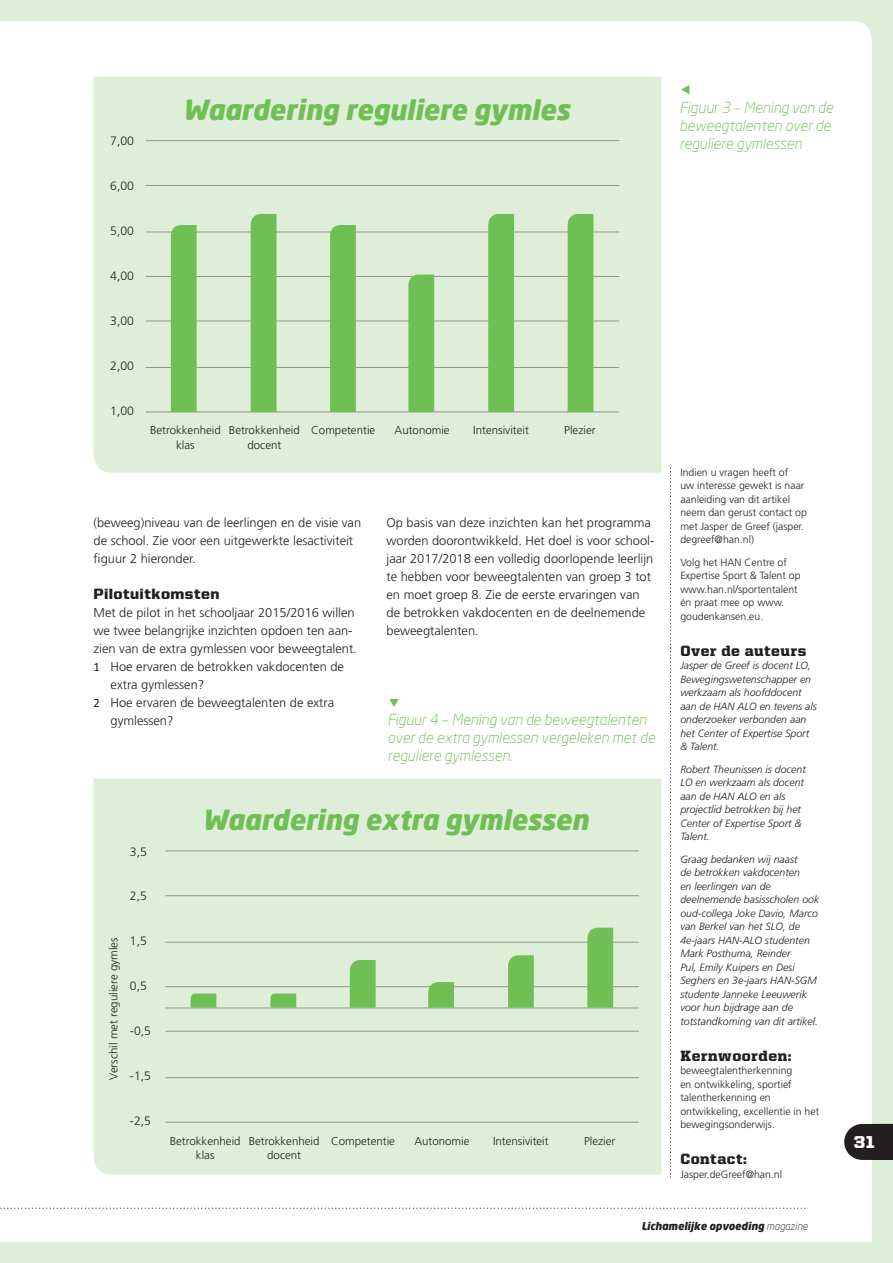
<style>
.page{position:relative;width:893px;height:1263px;background:#dfeed8}
.page>*{position:absolute;margin:0;border:0;box-sizing:border-box;transform-origin:0 0}
.t1{font:italic 900 27.15px "Neo Sans";color:#6fbf54}
.t2{font:900 17.25px "United Sans Reg";color:#fff}
.t3{font:italic 300 15px/18px "Neo Sans";color:#6fbf54}
.t4{font:900 15px "United Serif Reg";letter-spacing:.04em;color:#231f20}
.t5{font:900 15px "United Sans Reg";letter-spacing:.025em;color:#231f20}
.t6{font:300 12.75px/18px "Frutiger LT Std";color:#231f20}
.t7{font:300 12.15px "Frutiger LT Std";color:#231f20}
.t8{font:300 11.4px/14.2px "Frutiger LT Std";color:#231f20;text-align:center}
.t9{font:italic 300 10.5px/13.5px "Frutiger LT Std";color:#231f20}
.t10{font:300 10.5px/13.5px "Frutiger LT Std";color:#231f20}
.t11{font:italic 900 10.5px "Neo Sans";color:#231f20}
.s1{font-family:"Calibri";font-weight:400}
.s2{font-weight:300}
</style>
<div class="page">
<div style="left:0;top:21px;width:872px;height:1221px;background:#fff"></div>
<svg style="left:94px;top:77px;width:567px;height:396px"></svg>
<svg style="left:94px;top:779px;width:567px;height:396px"></svg>
<svg style="left:670px;top:468px;width:1px;height:710px"></svg>
<hr style="left:146px;top:140px;width:473px;height:1px;background:#939598">
<hr style="left:146px;top:185px;width:473px;height:1px;background:#939598">
<hr style="left:146px;top:232px;width:473px;height:1px;background:#939598">
<hr style="left:146px;top:276px;width:473px;height:1px;background:#939598">
<hr style="left:146px;top:321px;width:473px;height:1px;background:#939598">
<hr style="left:146px;top:367px;width:473px;height:1px;background:#939598">
<hr style="left:146px;top:412px;width:473px;height:1px;background:#939598">
<div style="left:171px;top:225px;width:26px;height:187px;background:#6fbf54"></div>
<div style="left:251px;top:214px;width:25px;height:198px;background:#6fbf54"></div>
<svg style="left:330px;top:225px;width:26px;height:187px;background:#70bf55"></svg>
<div style="left:408px;top:275px;width:26px;height:137px;background:#6fbf54"></div>
<div style="left:488px;top:214px;width:26px;height:198px;background:#6fbf54"></div>
<div style="left:568px;top:214px;width:25px;height:198px;background:#6fbf54"></div>
<hr style="left:165px;top:850px;width:474px;height:1px;background:#939598">
<hr style="left:165px;top:895px;width:474px;height:1px;background:#939598">
<hr style="left:165px;top:942px;width:474px;height:1px;background:#939598">
<hr style="left:165px;top:986px;width:474px;height:1px;background:#939598">
<hr style="left:165px;top:1007px;width:474px;height:1px;background:#939598">
<hr style="left:165px;top:1031px;width:474px;height:1px;background:#939598">
<hr style="left:165px;top:1077px;width:474px;height:1px;background:#939598">
<hr style="left:165px;top:1122px;width:474px;height:1px;background:#939598">
<svg style="left:191px;top:993px;width:25px;height:14px"></svg>
<svg style="left:270px;top:993px;width:26px;height:14px"></svg>
<svg style="left:350px;top:960px;width:26px;height:47px"></svg>
<svg style="left:428px;top:982px;width:26px;height:25px"></svg>
<svg style="left:508px;top:955px;width:26px;height:52px"></svg>
<div style="left:587px;top:928px;width:26px;height:79px;background:#6fbf54"></div>
<svg style="left:844px;top:1124px;width:49px;height:36px;background:#353132"></svg>
<svg style="left:0;top:1207px;width:808px;height:2px;background:#e0e0e0"></svg>
<svg style="left:389px;top:698px;width:10px;height:9px"></svg>
<svg style="left:681px;top:84px;width:9px;height:10px"></svg>
<p class="t7" style="left:110px;top:134px;width:25px">7,00</p>
<p class="t7" style="left:110px;top:179px;width:25px">6,00</p>
<p class="t7" style="left:110px;top:224px;width:25px">5,00</p>
<p class="t7" style="left:110px;top:269px;width:25px">4,00</p>
<p class="t7" style="left:110px;top:314px;width:25px">3,00</p>
<p class="t7" style="left:110px;top:359px;width:25px">2,00</p>
<p class="t7" style="left:110px;top:404px;width:25px">1,00</p>
<h1 class="t1" style="left:183px;top:92px;width:388px">Waardering reguliere gymles</h1>
<p class="t8" style="left:150px;top:423px;width:72px">Betrokkenheid klas</p>
<p class="t8" style="left:229px;top:424px;width:72px">Betrokkenheid docent</p>
<p class="t8" style="left:311px;top:424px;width:66px">Competentie</p>
<p class="t8" style="left:395px;top:424px;width:57px">Autonomie</p>
<p class="t8" style="left:473px;top:424px;width:57px">Intensiviteit</p>
<p class="t8" style="left:564px;top:424px;width:33px">Plezier</p>
<p class="t3" style="left:679px;top:98px;width:155px">Figuur 3 – Mening van de beweegtalenten over de reguliere gymlessen</p>
<p class="t10" style="left:680px;top:466px;width:128px">Indien u vragen heeft of<br>uw interesse gewekt is naar aanleiding van dit artikel neem dan gerust contact op met Jasper de Greef (jasper. degreef@han.nl)</p>
<p class="t10" style="left:680px;top:556px;width:122px">Volg het HAN Centre of<br>Expertise Sport &amp; Talent op www.han.nl/sportentalent én praat mee op www. goudenkansen.eu.</p>
<p class="t4" style="left:680px;top:642px;width:128px">Over de auteurs</p>
<p class="t9" style="left:680px;top:659px;width:138px">Jasper de Greef is docent LO,<br>Bewegingswetenschapper en werkzaam als hoofddocent aan de HAN ALO en tevens als onderzoeker verbonden aan het Center of Expertise Sport &amp; Talent.</p>
<p class="t9" style="left:680px;top:763px;width:127px">Robert Theunissen is docent<br>LO en werkzaam als docent aan de HAN ALO en als projectlid betrokken bij het<br>Center of Expertise Sport &amp;<br>Talent.</p>
<p class="t9" style="left:680px;top:853px;width:140px">Graag bedanken wij naast<br>de betrokken vakdocenten<br>en leerlingen van de deelnemende basisscholen ook oud-collega Joke Davio, Marco van Berkel van het SLO, de<br>4e-jaars HAN-ALO studenten<br>Mark Posthuma, Reinder<br>Pul, Emily Kuipers en Desi<br>Seghers en 3e-jaars HAN-SGM studente Janneke Leeuwerik voor hun bijdrage aan de totstandkoming van dit artikel.</p>
<p class="t4" style="left:680px;top:1047px;width:113px">Kernwoorden:</p>
<p class="t10" style="left:680px;top:1064px;width:140px">beweegtalentherkenning<br>en ontwikkeling, sportief talentherkenning en ontwikkeling, excellentie in het bewegingsonderwijs.</p>
<p class="t4" style="left:680px;top:1151px;width:68px">Contact:</p>
<p class="t10" style="left:680px;top:1168px;width:103px">Jasper.deGreef@han.nl</p>
<p class="t6" style="left:94px;top:513px;width:269px">(beweeg)niveau van de leerlingen en de visie van de school. Zie voor een uitgewerkte lesactiviteit figuur 2 hieronder.</p>
<p class="t5" style="left:94px;top:585px;width:128px">Pilotuitkomsten</p>
<p class="t6" style="left:94px;top:603px;width:263px">Met de pilot in het schooljaar 2015/2016 willen</p>
<p class="t6" style="left:94px;top:621px;width:261px">we twee belangrijke inzichten opdoen ten aan-</p>
<p class="t6" style="left:94px;top:639px;width:265px">zien van de extra gymlessen voor beweegtalent.</p>
<p class="t6" style="left:94px;top:657px;width:252px"><span class="s1">1</span> Hoe ervaren de betrokken vakdocenten de</p>
<p class="t6" style="left:111px;top:675px;width:95px">extra gymlessen?</p>
<p class="t6" style="left:94px;top:693px;width:242px"><span class="s1">2</span> Hoe ervaren de beweegtalenten de extra</p>
<p class="t6" style="left:111px;top:711px;width:64px">gymlessen?</p>
<p class="t6" style="left:386px;top:513px;width:269px">Op basis van deze inzichten kan het programma worden doorontwikkeld. Het doel is voor school&shy;jaar 2017/2018 een volledig doorlopende leerlijn te hebben voor beweegtalenten van groep 3 tot en moet groep 8. Zie de eerste ervaringen van de betrokken vakdocenten en de deelnemende beweegtalenten.</p>
<p class="t3" style="left:387px;top:710px;width:269px">Figuur 4 – Mening van de beweegtalenten over de extra gymlessen vergeleken met de reguliere gymlessen.</p>
<h1 class="t1" style="left:203px;top:802px;width:387px">Waardering extra gymlessen</h1>
<p class="t7" style="left:130px;top:844px;width:19px">3,5</p>
<p class="t7" style="left:130px;top:889px;width:19px">2,5</p>
<p class="t7" style="left:130px;top:934px;width:19px">1,5</p>
<p class="t7" style="left:130px;top:979px;width:19px">0,5</p>
<p class="t7" style="left:130px;top:1024px;width:23px">-0,5</p>
<p class="t7" style="left:130px;top:1069px;width:23px">-1,5</p>
<p class="t7" style="left:130px;top:1114px;width:23px">-2,5</p>
<p class="t8" style="left:107px;top:1080px;width:144px;rotate:-90deg">Verschil met reguliere gymles</p>
<p class="t8" style="left:170px;top:1134px;width:72px">Betrokkenheid klas</p>
<p class="t8" style="left:249px;top:1134px;width:72px">Betrokkenheid docent</p>
<p class="t8" style="left:331px;top:1134px;width:66px">Competentie</p>
<p class="t8" style="left:414px;top:1134px;width:57px">Autonomie</p>
<p class="t8" style="left:493px;top:1134px;width:57px">Intensiviteit</p>
<p class="t8" style="left:584px;top:1134px;width:33px">Plezier</p>
<h2 class="t2" style="left:854px;top:1133px;width:22px">31</h2>
<p class="t11" style="left:641px;top:1219px;width:168px">Lichamelijke opvoeding <span class="s2">magazine</span></p>
</div>
